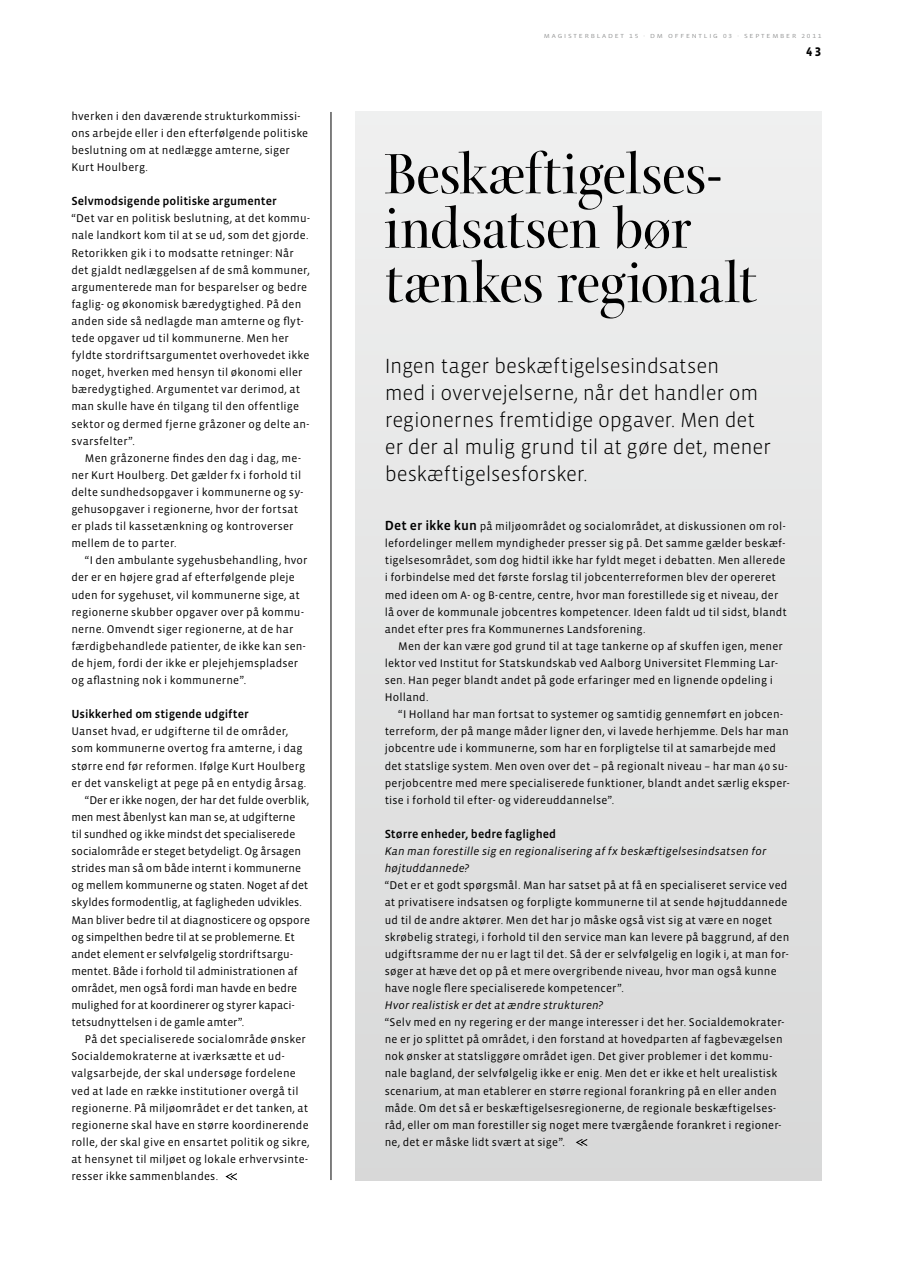
<style>
.page{position:relative;width:915px;height:1263px;background:#fff}
.page>*{position:absolute;margin:0;border:0;box-sizing:border-box;transform-origin:0 0}
.t1{font:61.2px/54.4px "Arepo";letter-spacing:-.005em;color:#000}
.t2{font:300 21px/27px "Vista Sans OT";letter-spacing:-.01em;color:#000}
.t3{font:700 12.75px "Vista Sans OT";color:#000}
.t4{font:500 12px "Vista Sans OT";letter-spacing:.005em;color:#000}
.t5{font:11.4px/17.1px "Vista Sans OT";letter-spacing:.015em;color:#000}
.t6{font:11.4px "Vista Sans OT";letter-spacing:-.005em;color:#000}
.t7{font:italic 11.4px/17.1px "Vista Sans OT";letter-spacing:.01em;color:#000}
.t8{font:6px "Vista Sans OT";letter-spacing:.25em;color:#979898;scale:1.2 1}
.s1{font-weight:500;font-size:13.5px}
</style>
<div class="page">
<div style="left:355px;top:112px;width:466px;height:1068px;background:#e4e4e4"></div>
<svg style="left:575px;top:1138px;width:12px;height:8px"></svg>
<svg style="left:225px;top:1173px;width:12px;height:7px"></svg>
<hr style="left:330px;top:112px;width:1px;height:1068px;background:#000">
<p class="t5" style="left:71px;top:108px;width:238px">hverken i den daværende strukturkommissi&shy;ons arbejde eller i den efterfølgende politiske beslutning om at nedlægge amterne, siger Kurt Houlberg.</p>
<p class="t4" style="left:71px;top:195px;width:207px">Selvmodsigende politiske argumenter</p>
<p class="t5" style="left:71px;top:210px;width:240px">“Det var en politisk beslutning, at det kommu&shy;nale landkort kom til at se ud, som det gjorde.<br>Retorikken gik i to modsatte retninger: Når det gjaldt nedlæggelsen af de små kommuner, argumenterede man for besparelser og bedre faglig- og økonomisk bæredygtighed. På den anden side så nedlagde man amterne og flyt&shy;tede opgaver ud til kommunerne. Men her fyldte stordriftsargumentet overhovedet ikke noget, hverken med hensyn til økonomi eller bæredygtighed. Argumentet var derimod, at man skulle have én tilgang til den offentlige sektor og dermed fjerne gråzoner og delte an&shy;svarsfelter”.</p>
<p class="t5" style="left:71px;top:450px;width:233px;text-indent:13px">Men gråzonerne findes den dag i dag, me&shy;ner Kurt Houlberg. Det gælder fx i forhold til delte sundhedsopgaver i kommunerne og sy&shy;gehusopgaver i regionerne, hvor der fortsat er plads til kassetænkning og kontroverser mellem de to parter.</p>
<p class="t5" style="left:71px;top:552px;width:238px;text-indent:13px">“I den ambulante sygehusbehandling, hvor der er en højere grad af efterfølgende pleje uden for sygehuset, vil kommunerne sige, at regionerne skubber opgaver over på kommu&shy;nerne. Omvendt siger regionerne, at de har færdigbehandlede patienter, de ikke kan sen&shy;de hjem, fordi der ikke er plejehjemspladser og aflastning nok i kommunerne”.</p>
<p class="t4" style="left:71px;top:708px;width:179px">Usikkerhed om stigende udgifter</p>
<p class="t5" style="left:71px;top:723px;width:218px">Uanset hvad, er udgifterne til de områder,</p>
<p class="t5" style="left:71px;top:740px;width:233px">som kommunerne overtog fra amterne, i dag</p>
<p class="t5" style="left:71px;top:758px;width:235px">større end før reformen. Ifølge Kurt Houlberg</p>
<p class="t5" style="left:71px;top:775px;width:236px">er det vanskeligt at pege på en entydig årsag.</p>
<p class="t6" style="left:85px;top:794px;width:226px">“Der er ikke nogen, der har det fulde overblik,</p>
<p class="t6" style="left:71px;top:811px;width:225px">men mest åbenlyst kan man se, at udgifterne</p>
<p class="t6" style="left:71px;top:828px;width:225px">til sundhed og ikke mindst det specialiserede</p>
<p class="t6" style="left:71px;top:846px;width:231px">socialområde er steget betydeligt. Og årsagen</p>
<p class="t6" style="left:71px;top:863px;width:231px">strides man så om både internt i kommunerne</p>
<p class="t6" style="left:71px;top:880px;width:238px">og mellem kommunerne og staten. Noget af det</p>
<p class="t5" style="left:71px;top:894px;width:232px">skyldes formodentlig, at fagligheden udvikles.</p>
<p class="t6" style="left:71px;top:914px;width:240px">Man bliver bedre til at diagnosticere og opspore</p>
<p class="t5" style="left:71px;top:929px;width:225px">og simpelthen bedre til at se problemerne. Et</p>
<p class="t6" style="left:71px;top:948px;width:223px">andet element er selvfølgelig stordriftsargu-</p>
<p class="t6" style="left:71px;top:965px;width:228px">mentet. Både i forhold til administrationen af</p>
<p class="t6" style="left:71px;top:982px;width:227px">området, men også fordi man havde en bedre</p>
<p class="t6" style="left:71px;top:999px;width:225px">mulighed for at koordinerer og styrer kapaci-</p>
<p class="t5" style="left:71px;top:1014px;width:174px">tetsudnyttelsen i de gamle amter”.</p>
<p class="t5" style="left:85px;top:1031px;width:222px">På det specialiserede socialområde ønsker</p>
<p class="t5" style="left:71px;top:1048px;width:214px">Socialdemokraterne at iværksætte et ud-</p>
<p class="t5" style="left:71px;top:1065px;width:226px">valgsarbejde, der skal undersøge fordelene</p>
<p class="t5" style="left:71px;top:1082px;width:229px">ved at lade en række institutioner overgå til</p>
<p class="t5" style="left:71px;top:1100px;width:238px">regionerne. På miljøområdet er det tanken, at</p>
<p class="t5" style="left:71px;top:1117px;width:239px">regionerne skal have en større koordinerende</p>
<p class="t5" style="left:71px;top:1134px;width:240px">rolle, der skal give en ensartet politik og sikre,</p>
<p class="t5" style="left:71px;top:1151px;width:238px">at hensynet til miljøet og lokale erhvervsinte-</p>
<p class="t5" style="left:71px;top:1168px;width:148px">resser ikke sammenblandes.</p>
<p class="t8" style="left:543px;top:33px;width:232px">MAGISTERBLADET 15 · DM OFFENTLIG 03 · SEPTEMBER 2011</p>
<p class="t3" style="left:805px;top:45px;width:17px">43</p>
<h1 class="t1" style="left:384px;top:155px;width:373px">Beskæftigelses&shy;indsatsen bør tænkes regionalt</h1>
<h2 class="t2" style="left:384px;top:353px;width:387px">Ingen tager beskæftigelsesindsatsen<br>med i overvejelserne, når det handler om regionernes fremtidige opgaver. Men det er der al mulig grund til at gøre det, mener beskæftigelsesforsker.</h2>
<p class="t5" style="left:384px;top:518px;width:403px"><span class="s1">Det er ikke kun</span> på miljøområdet og socialområdet, at diskussionen om rol&shy;lefordelinger mellem myndigheder presser sig på. Det samme gælder beskæf&shy;tigelsesområdet, som dog hidtil ikke har fyldt meget i debatten. Men allerede i forbindelse med det første forslag til jobcenterreformen blev der opereret med ideen om A- og B-centre, centre, hvor man forestillede sig et niveau, der lå over de kommunale jobcentres kompetencer. Ideen faldt ud til sidst, blandt andet efter pres fra Kommunernes Landsforening.</p>
<p class="t5" style="left:384px;top:638px;width:399px;text-indent:13px">Men der kan være god grund til at tage tankerne op af skuffen igen, mener lektor ved Institut for Statskundskab ved Aalborg Universitet Flemming Lar&shy;sen. Han peger blandt andet på gode erfaringer med en lignende opdeling i Holland.</p>
<p class="t5" style="left:384px;top:706px;width:406px;text-indent:13px">“I Holland har man fortsat to systemer og samtidig gennemført en jobcen&shy;terreform, der på mange måder ligner den, vi lavede herhjemme. Dels har man jobcentre ude i kommunerne, som har en forpligtelse til at samarbejde med det statslige system. Men oven over det – på regionalt niveau – har man 40 su&shy;perjobcentre med mere specialiserede funktioner, blandt andet særlig eksper&shy;tise i forhold til efter- og videreuddannelse”.</p>
<p class="t4" style="left:384px;top:828px;width:173px">Større enheder, bedre faglighed</p>
<p class="t7" style="left:384px;top:843px;width:383px">Kan man forestille sig en regionalisering af fx beskæftigelsesindsatsen for højtuddannede?</p>
<p class="t5" style="left:384px;top:877px;width:406px">“Det er et godt spørgsmål. Man har satset på at få en specialiseret service ved at privatisere indsatsen og forpligte kommunerne til at sende højtuddannede ud til de andre aktører. Men det har jo måske også vist sig at være en noget skrøbelig strategi, i forhold til den service man kan levere på baggrund, af den udgiftsramme der nu er lagt til det. Så der er selvfølgelig en logik i, at man for&shy;søger at hæve det op på et mere overgribende niveau, hvor man også kunne have nogle flere specialiserede kompetencer”.</p>
<p class="t7" style="left:384px;top:997px;width:220px">Hvor realistisk er det at ændre strukturen?</p>
<p class="t5" style="left:384px;top:1014px;width:401px">“Selv med en ny regering er der mange interesser i det her. Socialdemokrater&shy;ne er jo splittet på området, i den forstand at hovedparten af fagbevægelsen nok ønsker at statsliggøre området igen. Det giver problemer i det kommu&shy;nale bagland, der selvfølgelig ikke er enig. Men det er ikke et helt urealistisk scenarium, at man etablerer en større regional forankring på en eller anden måde. Om det så er beskæftigelsesregionerne, de regionale beskæftigelses&shy;råd, eller om man forestiller sig noget mere tværgående forankret i regioner&shy;ne, det er måske lidt svært at sige”.</p>
</div>
